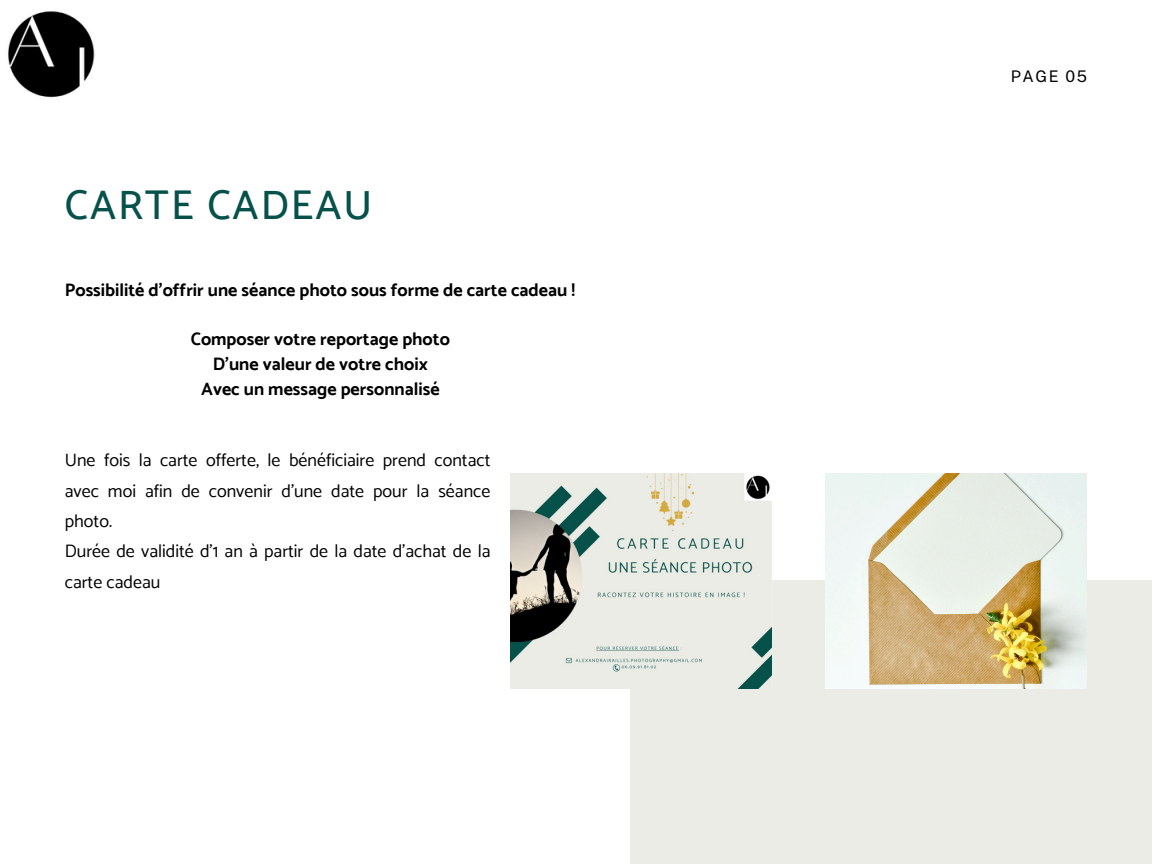
<style>
.page{position:relative;width:1152px;height:864px;background:#fff}
.page>*{position:absolute;margin:0;border:0;box-sizing:border-box;transform-origin:0 0}
.t1{font:500 41.55px "Catamaran";letter-spacing:.05em;color:#06524b}
.t2{font:18px/30.3px "Catamaran";color:#000}
.t3{font:700 18px/24.8px "Catamaran";color:#000;text-align:center}
.t4{font:16.05px "Public Sans";letter-spacing:.1em;color:#000}
</style>
<div class="page">
<div style="left:630px;top:581px;width:522px;height:283px;background:#ecece7"></div>
<img style="left:511px;top:473px;width:261px;height:215px">
<img style="left:826px;top:473px;width:261px;height:215px">
<img style="left:8px;top:11px;width:87px;height:87px">
<p class="t1" style="left:65px;top:181px;width:309px">CARTE CADEAU</p>
<h2 class="t3" style="left:65px;top:277px;width:512px">Possibilité d’offrir une séance photo sous forme de carte cadeau !</h2>
<h3 class="t3" style="left:191px;top:327px;width:261px">Composer votre reportage photo<br>D’une valeur de votre choix<br>Avec un message personnalisé</h3>
<p class="t2" style="left:65px;top:445px;width:427px">Une fois la carte offerte, le bénéficiaire prend contact avec moi afin de convenir d’une date pour la séance photo.<br>Durée de validité d’1 an à partir de la date d’achat de la carte cadeau</p>
<h1 class="t4" style="left:1011px;top:66px;width:78px">PAGE 05</h1>
</div>
